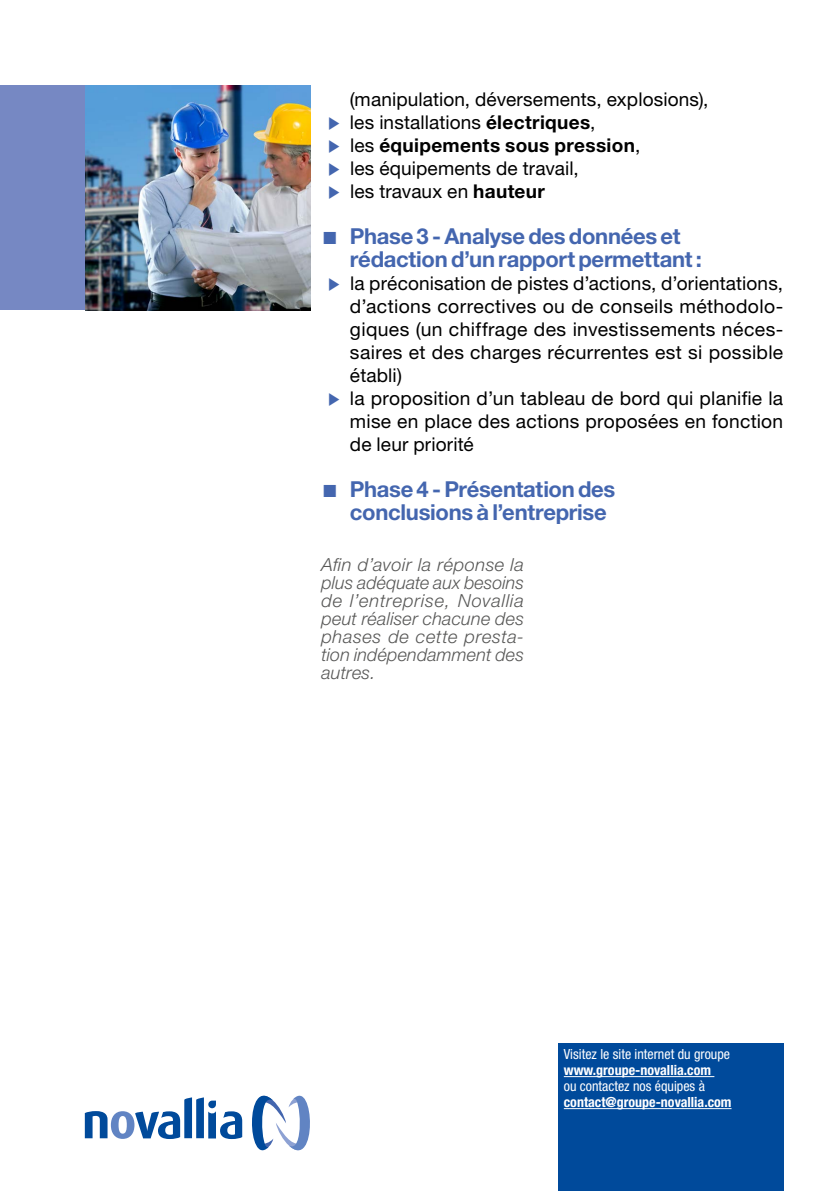
<style>
.page{position:relative;width:840px;height:1191px;background:#fff}
.page>*{position:absolute;margin:0;border:0;box-sizing:border-box;transform-origin:0 0}
.t1{font:700 22px/23px "Helvetica Neue LT Std";letter-spacing:-.015em;color:#4466af}
.t2{font:19px/23px "Helvetica Neue LT Std";letter-spacing:.01em;color:#000}
.t3{font:italic 300 18px/18px "Helvetica Neue LT Std";letter-spacing:.015em;color:#575756;text-align:justify}
.t4{font:condensed 14px "Helvetica Neue LT Std";color:#fff}
.t5{font:700 condensed 14px "Helvetica Neue LT Std";color:#fff}
.s1{font-family:"Fedra Sans Std";color:#4466af}
.s2{font-weight:700}
.s3{font-family:"Fedra Sans Std";font-weight:500}
</style>
<div class="page">
<div style="left:0;top:85px;width:85px;height:225px;background:#7688c3"></div>
<svg style="left:85px;top:1095px;width:225px;height:56px"></svg>
<img style="left:85px;top:85px;width:225px;height:225px">
<div style="left:558px;top:1043px;width:224px;height:148px;background:#004a9b"></div>
<hr style="left:563px;top:1076px;width:151px;height:1px;background:#fff">
<hr style="left:563px;top:1108px;width:168px;height:1px;background:#fff">
<p class="t2" style="left:327px;top:87px;width:382px;text-indent:23px">(manipulation, déversements, explosions), <span class="s1">▶</span> les installations <span class="s2">électriques</span>,<br><span class="s1">▶</span> les <span class="s2">équipements sous pression</span>,<br><span class="s1">▶</span> les équipements de travail,<br><span class="s1">▶</span> les travaux en <span class="s2">hauteur</span></p>
<p class="t1" style="left:350px;top:224px;width:353px;text-indent:-28px"><span class="s3">▪</span> Phase 3 - Analyse des données et rédaction d’un rapport permettant :</p>
<p class="t2" style="left:327px;top:271px;width:457px"><span class="s1">▶</span> la préconisation de pistes d’actions, d’orientations,</p>
<p class="t2" style="left:350px;top:294px;width:434px">d’actions correctives ou de conseils méthodolo-</p>
<p class="t2" style="left:350px;top:317px;width:434px">giques (un chiffrage des investissements néces-</p>
<p class="t2" style="left:350px;top:340px;width:434px">saires et des charges récurrentes est si possible</p>
<p class="t2" style="left:350px;top:363px;width:53px">établi)</p>
<p class="t2" style="left:327px;top:386px;width:457px"><span class="s1">▶</span> la proposition d’un tableau de bord qui planifie la</p>
<p class="t2" style="left:350px;top:409px;width:434px">mise en place des actions proposées en fonction</p>
<p class="t2" style="left:350px;top:432px;width:125px">de leur priorité</p>
<p class="t1" style="left:350px;top:477px;width:267px;text-indent:-28px"><span class="s3">▪</span> Phase 4 - Présentation des conclusions à l’entreprise</p>
<p class="t3" style="left:321px;top:555px;width:204px">Afin d’avoir la réponse la plus adéquate aux besoins de l’entreprise, Novallia peut réaliser chacune des phases de cette presta&shy;tion indépendamment des autres.</p>
<p class="t4" style="left:563px;top:1046px;width:168px">Visitez le site internet du groupe</p>
<p class="t5" style="left:563px;top:1061px;width:149px">www.groupe-novallia.com</p>
<p class="t4" style="left:563px;top:1078px;width:142px">ou contactez nos équipes à</p>
<p class="t5" style="left:563px;top:1093px;width:169px">contact@groupe-novallia.com</p>
</div>
